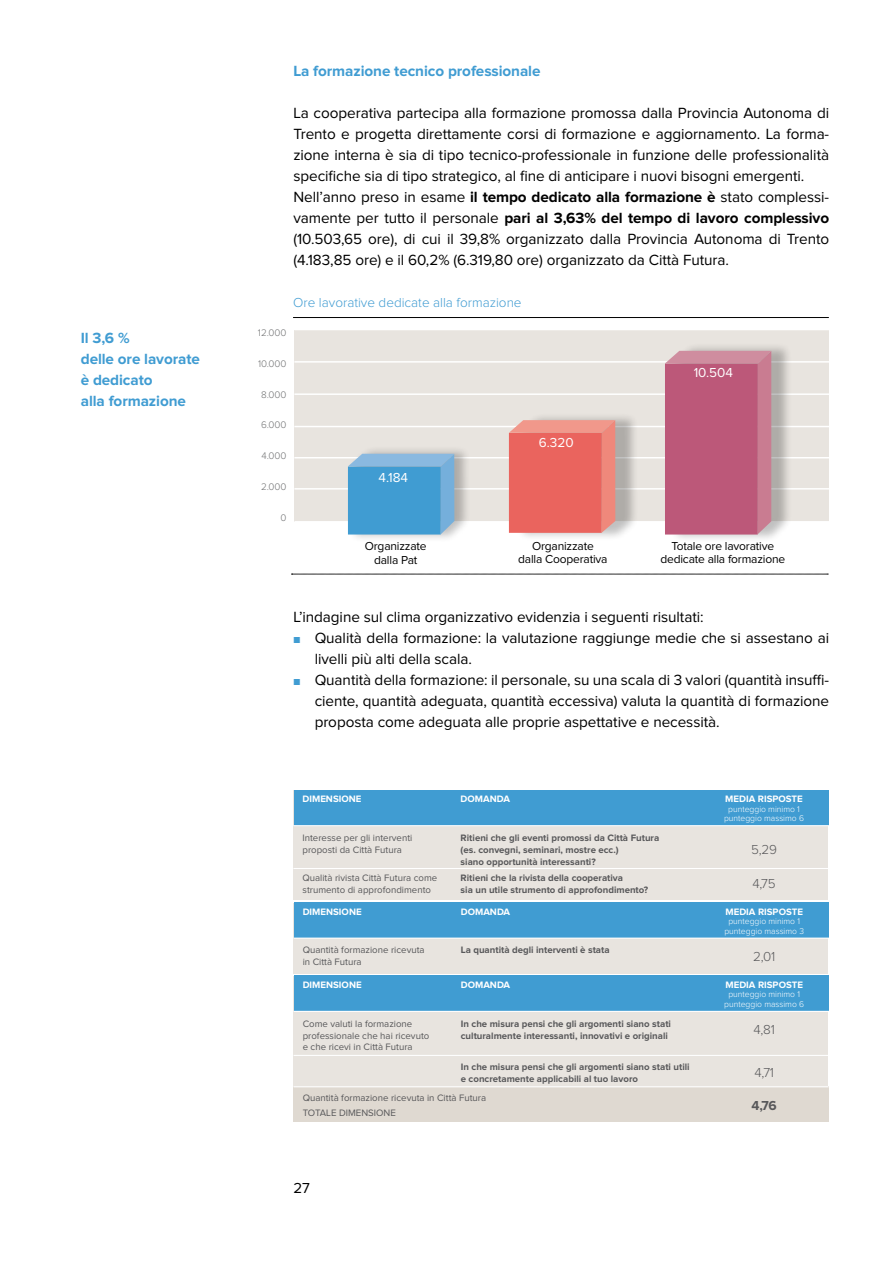
<style>
.page{position:relative;width:893px;height:1263px;background:#fff}
.page>*{position:absolute;margin:0;border:0;box-sizing:border-box;transform-origin:0 0}
.t1{font:15.3px/21px "Proxima Nova";letter-spacing:-.005em;color:#000}
.t2{font:700 15.3px/21px "Proxima Nova";letter-spacing:-.005em;color:#409cd2}
.t3{font:15px "Proxima Nova";color:#000}
.t4{font:300 13.5px "Proxima Nova";color:#409cd2}
.t5{font:300 13.5px "Proxima Nova";color:#58585a}
.t6{font:13.5px "Proxima Nova";color:#fff}
.t7{font:700 13.5px "Proxima Nova";color:#58585a}
.t8{font:12px/13.5px "Proxima Nova";letter-spacing:-.015em;color:#000;text-align:center}
.t9{font:300 9.9px "Proxima Nova";color:#707172}
.t10{font:700 9.6px/11.9px "Proxima Nova";color:#58585a}
.t11{font:9.6px/14.9px "Proxima Nova";color:#58585a}
.t12{font:700 9.6px "Proxima Nova";color:#fff}
.t13{font:300 8.55px/9.6px "Proxima Nova";color:#fff;text-align:center}
.s1{font-weight:700}
.s2{font-size:10.5px;color:#409cd2}
</style>
<div class="page">
<div style="left:293px;top:790px;width:535px;height:110px;background:#e8e4df"></div>
<div style="left:294px;top:790px;width:534px;height:36px;background:#409cd2"></div>
<hr style="left:293px;top:868px;width:535px;height:1px;background:#fff">
<hr style="left:293px;top:825px;width:561px;height:1px;background:#fff">
<div style="left:294px;top:1085px;width:535px;height:36px;background:#dfd9d1"></div>
<div style="left:294px;top:903px;width:534px;height:71px;background:#e8e4df"></div>
<div style="left:294px;top:902px;width:535px;height:36px;background:#409cd2"></div>
<hr style="left:294px;top:937px;width:561px;height:2px;background:#fff">
<div style="left:294px;top:976px;width:534px;height:111px;background:#e8e4df"></div>
<div style="left:294px;top:975px;width:535px;height:36px;background:#409cd2"></div>
<hr style="left:294px;top:1055px;width:535px;height:1px;background:#fff">
<hr style="left:294px;top:1086px;width:535px;height:1px;background:#fff">
<hr style="left:294px;top:1011px;width:561px;height:1px;background:#fff">
<svg style="left:291px;top:574px;width:537px;height:1px"></svg>
<div style="left:294px;top:330px;width:534px;height:191px;background:#e8e4df"></div>
<hr style="left:294px;top:361px;width:537px;height:2px;background:#fff">
<hr style="left:294px;top:393px;width:537px;height:2px;background:#fff">
<hr style="left:294px;top:426px;width:537px;height:1px;background:#fff">
<hr style="left:294px;top:457px;width:537px;height:1px;background:#fff">
<hr style="left:294px;top:488px;width:537px;height:2px;background:#fff">
<hr style="left:293px;top:317px;width:536px;height:1px;background:#000">
<div style="left:348px;top:445px;width:123px;height:98px;background:#000;opacity:.25"></div>
<svg style="left:348px;top:454px;width:106px;height:80px;background:#53a3d4"></svg>
<div style="left:516px;top:412px;width:123px;height:129px;background:#000;opacity:.25"></div>
<svg style="left:509px;top:420px;width:106px;height:113px;background:#ea6f67"></svg>
<div style="left:670px;top:343px;width:122px;height:200px;background:#000;opacity:.25"></div>
<svg style="left:665px;top:351px;width:106px;height:183px;background:#be607e"></svg>
<p class="t2" style="left:81px;top:328px;width:121px">Il 3,6 %<br>delle ore lavorate è dedicato<br>alla formazione</p>
<p class="t2" style="left:293px;top:61px;width:249px">La formazione tecnico professionale</p>
<p class="t1" style="left:293px;top:103px;width:537px">La cooperativa partecipa alla formazione promossa dalla Provincia Autonoma di Trento e progetta direttamente corsi di formazione e aggiornamento. La forma&shy;zione interna è sia di tipo tecnico-professionale in funzione delle professionalità specifiche sia di tipo strategico, al fine di anticipare i nuovi bisogni emergenti.<br>Nell’anno preso in esame <span class="s1">il tempo dedicato alla formazione è</span> stato complessi&shy;vamente per tutto il personale <span class="s1">pari al 3,63% del tempo di lavoro complessivo </span>(10.503,65 ore), di cui il 39,8% organizzato dalla Provincia Autonoma di Trento (4.183,85 ore) e il 60,2% (6.319,80 ore) organizzato da Città Futura.</p>
<p class="t4" style="left:293px;top:296px;width:230px">Ore lavorative dedicate alla formazione</p>
<p class="t9" style="left:258px;top:328px;width:30px">12.000</p>
<p class="t9" style="left:258px;top:359px;width:30px">10.000</p>
<p class="t9" style="left:261px;top:390px;width:27px">8.000</p>
<p class="t9" style="left:261px;top:420px;width:27px">6.000</p>
<p class="t9" style="left:261px;top:451px;width:27px">4.000</p>
<p class="t9" style="left:261px;top:482px;width:27px">2.000</p>
<p class="t9" style="left:281px;top:513px;width:8px">0</p>
<p class="t6" style="left:379px;top:472px;width:31px">4.184</p>
<p class="t6" style="left:539px;top:437px;width:36px">6.320</p>
<p class="t6" style="left:694px;top:367px;width:41px">10.504</p>
<p class="t8" style="left:365px;top:540px;width:63px">Organizzate dalla Pat</p>
<p class="t8" style="left:518px;top:540px;width:91px">Organizzate<br>dalla Cooperativa</p>
<p class="t8" style="left:660px;top:540px;width:126px">Totale ore lavorative dedicate alla formazione</p>
<p class="t1" style="left:293px;top:607px;width:412px">L’indagine sul clima organizzativo evidenzia i seguenti risultati:</p>
<p class="t1" style="left:315px;top:628px;width:516px;text-indent:-21px"><span class="s2">■</span> Qualità della formazione: la valutazione raggiunge medie che si assestano ai livelli più alti della scala.</p>
<p class="t1" style="left:315px;top:670px;width:516px;text-align:justify;text-indent:-21px"><span class="s2">■</span> Quantità della formazione: il personale, su una scala di 3 valori (quantità insuffi&shy;ciente, quantità adeguata, quantità eccessiva) valuta la quantità di formazione proposta come adeguata alle proprie aspettative e necessità.</p>
<p class="t12" style="left:303px;top:794px;width:60px">DIMENSIONE</p>
<p class="t12" style="left:461px;top:794px;width:51px">DOMANDA</p>
<p class="t12" style="left:725px;top:794px;width:79px">MEDIA RISPOSTE</p>
<p class="t13" style="left:724px;top:804px;width:81px">punteggio minimo 1 punteggio massimo 6</p>
<p class="t11" style="left:303px;top:831px;width:111px">Interesse per gli interventi</p>
<p class="t10" style="left:461px;top:832px;width:200px">Ritieni che gli eventi promossi da Città Futura</p>
<p class="t11" style="left:303px;top:842px;width:101px">proposti da Città Futura</p>
<p class="t10" style="left:461px;top:844px;width:160px">(es. convegni, seminari, mostre ecc.) siano opportunità interessanti?</p>
<p class="t5" style="left:751px;top:843px;width:27px">5,29</p>
<p class="t11" style="left:303px;top:871px;width:136px">Qualità rivista Città Futura come</p>
<p class="t10" style="left:461px;top:872px;width:164px">Ritieni che la rivista della cooperativa</p>
<p class="t11" style="left:303px;top:882px;width:130px">strumento di approfondimento</p>
<p class="t10" style="left:461px;top:884px;width:189px">sia un utile strumento di approfondimento?</p>
<p class="t5" style="left:752px;top:878px;width:25px">4,75</p>
<p class="t12" style="left:303px;top:907px;width:60px">DIMENSIONE</p>
<p class="t12" style="left:461px;top:907px;width:51px">DOMANDA</p>
<p class="t12" style="left:725px;top:907px;width:79px">MEDIA RISPOSTE</p>
<p class="t13" style="left:724px;top:917px;width:81px">punteggio minimo 1 punteggio massimo 3</p>
<p class="t11" style="left:303px;top:943px;width:123px">Quantità formazione ricevuta</p>
<p class="t10" style="left:461px;top:945px;width:150px">La quantità degli interventi è stata</p>
<p class="t11" style="left:303px;top:955px;width:61px">in Città Futura</p>
<p class="t5" style="left:753px;top:950px;width:23px">2,01</p>
<p class="t12" style="left:303px;top:980px;width:60px">DIMENSIONE</p>
<p class="t12" style="left:461px;top:980px;width:51px">DOMANDA</p>
<p class="t12" style="left:725px;top:980px;width:79px">MEDIA RISPOSTE</p>
<p class="t13" style="left:724px;top:990px;width:81px">punteggio minimo 1 punteggio massimo 6</p>
<p class="t11" style="left:303px;top:1016px;width:111px">Come valuti la formazione</p>
<p class="t10" style="left:461px;top:1018px;width:212px">In che misura pensi che gli argomenti siano stati</p>
<p class="t11" style="left:303px;top:1028px;width:128px">professionale che hai ricevuto</p>
<p class="t10" style="left:461px;top:1030px;width:209px">culturalmente interessanti, innovativi e originali</p>
<p class="t5" style="left:754px;top:1023px;width:23px">4,81</p>
<p class="t11" style="left:303px;top:1040px;width:111px">e che ricevi in Città Futura</p>
<p class="t10" style="left:461px;top:1061px;width:230px">In che misura pensi che gli argomenti siano stati utili e concretamente applicabili al tuo lavoro</p>
<p class="t5" style="left:754px;top:1066px;width:21px">4,71</p>
<p class="t11" style="left:303px;top:1091px;width:185px">Quantità formazione ricevuta in Città Futura<br>TOTALE DIMENSIONE</p>
<p class="t7" style="left:752px;top:1099px;width:27px">4,76</p>
<p class="t3" style="left:293px;top:1181px;width:18px">27</p>
</div>
